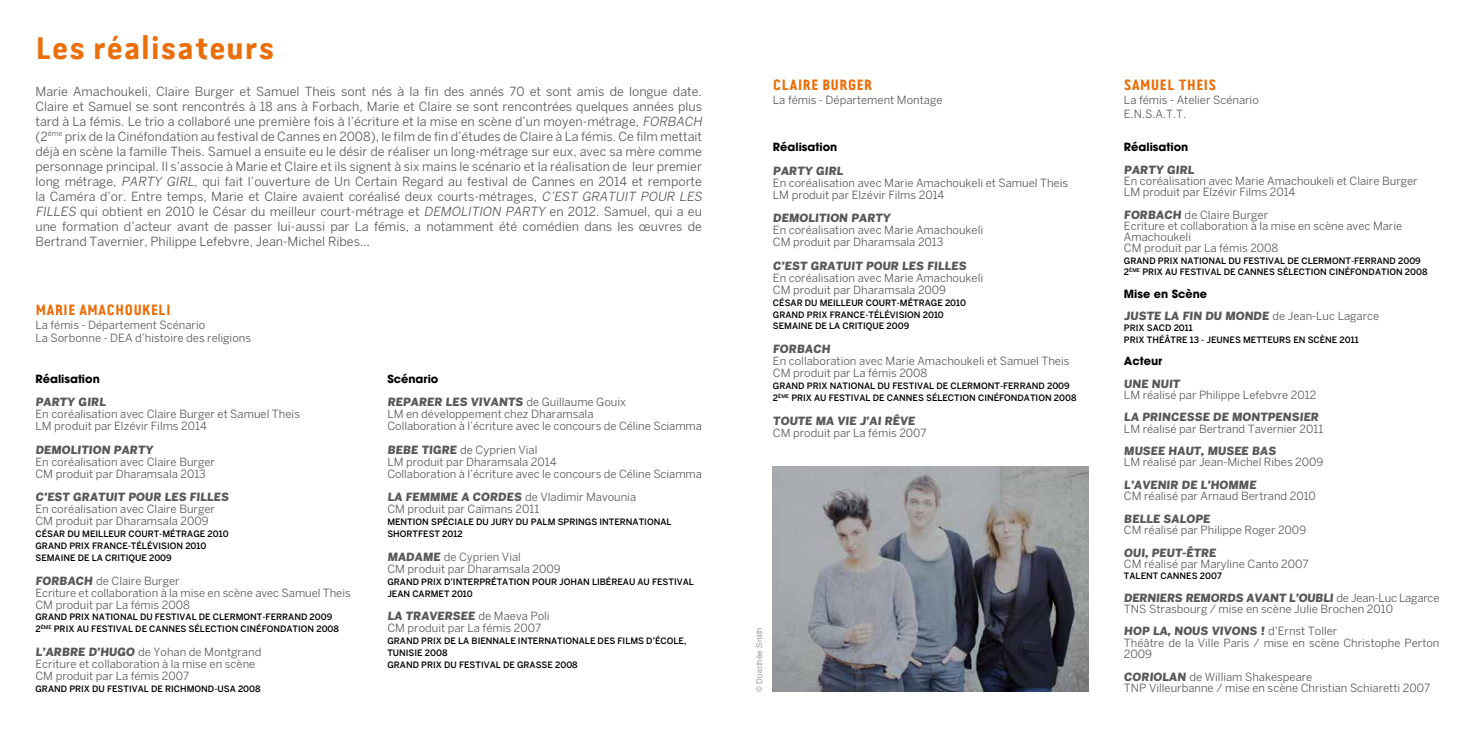
<style>
.page{position:relative;width:1475px;height:738px;background:#fff}
.page>*{position:absolute;margin:0;border:0;box-sizing:border-box;transform-origin:0 0}
.t1{font:700 31.25px "Van Condensed";color:#eb6e08}
.t2{font:700 15px "Van Condensed";color:#eb6e08}
.t3{font:12.5px/15px "Benton Sans";color:#58585a}
.t4{font:11.25px/11.9px "Benton Sans";color:#58585a}
.t5{font:900 11.25px "Benton Sans";color:#58585a}
.t6{font:700 11.25px "Avant Garde";color:#000}
.t7{font:500 8.75px/11.9px "Benton Sans";color:#000}
.t8{font:8.12px "Helvetica";color:#9c9e9f}
.s1{font-style:italic}
.s2{font-weight:900}
.s3{font-weight:400}
</style>
<div class="page">
<img style="left:772px;top:466px;width:316px;height:225px">
<h1 class="t1" style="left:35px;top:30px;width:241px">Les réalisateurs</h1>
<p class="t3" style="left:35px;top:83px;width:670px">Marie Amachoukeli, Claire Burger et Samuel Theis sont nés à la fin des annés 70 et sont amis de longue date.<br>Claire et Samuel se sont rencontrés à 18 ans à Forbach, Marie et Claire se sont rencontrées quelques années plus tard à La fémis. Le trio a collaboré une première fois à l’écriture et la mise en scène d’un moyen-métrage, <span class="s1">FORBACH </span>(2<sup>ème</sup> prix de la Cinéfondation au festival de Cannes en 2008), le film de fin d’études de Claire à La fémis. Ce film mettait déjà en scène la famille Theis. Samuel a ensuite eu le désir de réaliser un long-métrage sur eux, avec sa mère comme personnage principal. Il s’associe à Marie et Claire et ils signent à six mains le scénario et la réalisation de leur premier long métrage, <span class="s1">PARTY GIRL</span>, qui fait l’ouverture de Un Certain Regard au festival de Cannes en 2014 et remporte la Caméra d’or. Entre temps, Marie et Claire avaient coréalisé deux courts-métrages, <span class="s1">C’EST GRATUIT POUR LES FILLES</span> qui obtient en 2010 le César du meilleur court-métrage et <span class="s1">DEMOLITION PARTY</span> en 2012. Samuel, qui a eu une formation d’acteur avant de passer lui-aussi par La fémis, a notamment été comédien dans les œuvres de Bertrand Tavernier, Philippe Lefebvre, Jean-Michel Ribes...</p>
<h2 class="t2" style="left:35px;top:301px;width:137px">MARIE AMACHOUKELI</h2>
<p class="t4" style="left:35px;top:317px;width:217px;line-height:13.8px">La fémis - Département Scénario<br>La Sorbonne - DEA d’histoire des religions</p>
<p class="t6" style="left:35px;top:371px;width:66px">Réalisation</p>
<p class="t5" style="left:35px;top:395px;width:73px">PARTY GIRL</p>
<p class="t4" style="left:35px;top:408px;width:266px">En coréalisation avec Claire Burger et Samuel Theis<br>LM produit par Elzévir Films 2014</p>
<p class="t5" style="left:35px;top:442px;width:120px">DEMOLITION PARTY</p>
<p class="t4" style="left:35px;top:455px;width:181px">En coréalisation avec Claire Burger<br>CM produit par Dharamsala 2013</p>
<p class="t5" style="left:35px;top:490px;width:196px">C’EST GRATUIT POUR LES FILLES</p>
<p class="t4" style="left:35px;top:503px;width:181px">En coréalisation avec Claire Burger<br>CM produit par Dharamsala 2009</p>
<p class="t7" style="left:35px;top:527px;width:195px">CÉSAR DU MEILLEUR COURT-MÉTRAGE 2010<br>GRAND PRIX FRANCE-TÉLÉVISION 2010<br>SEMAINE DE LA CRITIQUE 2009</p>
<p class="t4" style="left:35px;top:574px;width:317px"><span class="s2">FORBACH</span> de Claire Burger<br>Ecriture et collaboration à la mise en scène avec Samuel Theis<br>CM produit par La fémis 2008</p>
<p class="t7" style="left:35px;top:610px;width:305px">GRAND PRIX NATIONAL DU FESTIVAL DE CLERMONT-FERRAND 2009<br>2<sup>ÈME</sup> PRIX AU FESTIVAL DE CANNES SÉLECTION CINÉFONDATION 2008</p>
<p class="t4" style="left:35px;top:645px;width:227px"><span class="s2">L’ARBRE D’HUGO</span> de Yohan de Montgrand<br>Ecriture et collaboration à la mise en scène<br>CM produit par La fémis 2007</p>
<p class="t7" style="left:35px;top:682px;width:227px">GRAND PRIX DU FESTIVAL DE RICHMOND-USA 2008</p>
<p class="t6" style="left:387px;top:371px;width:53px">Scénario</p>
<p class="t4" style="left:387px;top:396px;width:316px"><span class="s2">REPARER LES VIVANTS</span> de Guillaume Gouix<br>LM en développement chez Dharamsala<br>Collaboration à l’écriture avec le concours de Céline Sciamma</p>
<p class="t4" style="left:387px;top:443px;width:316px"><span class="s2">BEBE TIGRE</span> de Cyprien Vial<br>LM produit par Dharamsala 2014<br>Collaboration à l’écriture avec le concours de Céline Sciamma</p>
<p class="t4" style="left:387px;top:491px;width:250px"><span class="s2">LA FEMMME A CORDES</span> de Vladimir Mavounia<br>CM produit par Caïmans 2011</p>
<p class="t7" style="left:387px;top:515px;width:285px">MENTION SPÉCIALE DU JURY DU PALM SPRINGS INTERNATIONAL<br>SHORTFEST 2012</p>
<p class="t4" style="left:387px;top:550px;width:175px"><span class="s2">MADAME</span> de Cyprien Vial<br>CM produit par Dharamsala 2009</p>
<p class="t7" style="left:387px;top:575px;width:308px">GRAND PRIX D’INTERPRÉTATION POUR JOHAN LIBÉREAU AU FESTIVAL<br>JEAN CARMET 2010</p>
<p class="t4" style="left:387px;top:609px;width:164px"><span class="s2">LA TRAVERSEE</span> de Maeva Poli<br>CM produit par La fémis 2007</p>
<p class="t7" style="left:387px;top:634px;width:300px">GRAND PRIX DE LA BIENNALE INTERNATIONALE DES FILMS D’ÉCOLE,<br>TUNISIE 2008<br>GRAND PRIX DU FESTIVAL DE GRASSE 2008</p>
<h2 class="t2" style="left:772px;top:76px;width:101px">CLAIRE BURGER</h2>
<p class="t4" style="left:772px;top:94px;width:171px">La fémis - Département Montage</p>
<p class="t6" style="left:772px;top:139px;width:66px">Réalisation</p>
<p class="t5" style="left:772px;top:164px;width:73px">PARTY GIRL</p>
<p class="t4" style="left:772px;top:176px;width:297px">En coréalisation avec Marie Amachoukeli et Samuel Theis<br>LM produit par Elzévir Films 2014</p>
<p class="t5" style="left:772px;top:211px;width:120px">DEMOLITION PARTY</p>
<p class="t4" style="left:772px;top:224px;width:212px">En coréalisation avec Marie Amachoukeli<br>CM produit par Dharamsala 2013</p>
<p class="t5" style="left:772px;top:259px;width:196px">C’EST GRATUIT POUR LES FILLES</p>
<p class="t4" style="left:772px;top:271px;width:212px">En coréalisation avec Marie Amachoukeli<br>CM produit par Dharamsala 2009</p>
<p class="t7" style="left:772px;top:296px;width:195px">CÉSAR DU MEILLEUR COURT-MÉTRAGE 2010<br>GRAND PRIX FRANCE-TÉLÉVISION 2010<br>SEMAINE DE LA CRITIQUE 2009</p>
<p class="t5" style="left:772px;top:342px;width:60px">FORBACH</p>
<p class="t4" style="left:772px;top:354px;width:298px">En collaboration avec Marie Amachoukeli et Samuel Theis<br>CM produit par La fémis 2008</p>
<p class="t7" style="left:772px;top:379px;width:305px">GRAND PRIX NATIONAL DU FESTIVAL DE CLERMONT-FERRAND 2009<br>2<sup>ÈME</sup> PRIX AU FESTIVAL DE CANNES SÉLECTION CINÉFONDATION 2008</p>
<p class="t5" style="left:772px;top:414px;width:145px">TOUTE MA VIE J’AI RÊVE</p>
<p class="t4" style="left:772px;top:426px;width:155px">CM produit par La fémis 2007</p>
<p class="t8" style="left:753px;top:691px;width:66px;rotate:-90deg">© Dorothée Smith</p>
<h2 class="t2" style="left:1123px;top:76px;width:94px">SAMUEL THEIS</h2>
<p class="t4" style="left:1123px;top:93px;width:136px;line-height:13.8px">La fémis - Atelier Scénario<br>E.N.S.A.T.T.</p>
<p class="t6" style="left:1123px;top:139px;width:66px">Réalisation</p>
<p class="t5" style="left:1123px;top:163px;width:73px">PARTY GIRL</p>
<p class="t4" style="left:1123px;top:175px;width:295px;line-height:11.2px">En coréalisation avec Marie Amachoukeli et Claire Burger<br>LM produit par Elzévir Films 2014</p>
<p class="t4" style="left:1123px;top:209px;width:280px;line-height:11.2px"><span class="s2">FORBACH</span> de Claire Burger<br>Ecriture et collaboration à la mise en scène avec Marie<br>Amachoukeli<br>CM produit par La fémis 2008</p>
<p class="t7" style="left:1123px;top:254px;width:305px;line-height:11.2px">GRAND PRIX NATIONAL DU FESTIVAL DE CLERMONT-FERRAND 2009<br>2<sup>ÈME</sup> PRIX AU FESTIVAL DE CANNES SÉLECTION CINÉFONDATION 2008</p>
<p class="t6" style="left:1123px;top:286px;width:85px">Mise en Scène</p>
<p class="t5" style="left:1123px;top:309px;width:257px">JUSTE LA FIN DU MONDE <span class="s3">de Jean-Luc Lagarce</span></p>
<p class="t7" style="left:1123px;top:322px;width:236px;line-height:11.2px">PRIX SACD 2011<br>PRIX THÉÂTRE 13 - JEUNES METTEURS EN SCÈNE 2011</p>
<p class="t6" style="left:1123px;top:353px;width:40px">Acteur</p>
<p class="t5" style="left:1123px;top:376px;width:59px">UNE NUIT</p>
<p class="t4" style="left:1123px;top:388px;width:194px">LM réalisé par Philippe Lefebvre 2012</p>
<p class="t5" style="left:1123px;top:410px;width:197px">LA PRINCESSE DE MONTPENSIER</p>
<p class="t4" style="left:1123px;top:422px;width:201px">LM réalisé par Bertrand Tavernier 2011</p>
<p class="t5" style="left:1123px;top:444px;width:155px">MUSEE HAUT, MUSEE BAS</p>
<p class="t4" style="left:1123px;top:456px;width:201px">LM réalisé par Jean-Michel Ribes 2009</p>
<p class="t5" style="left:1123px;top:478px;width:135px">L’AVENIR DE L’HOMME</p>
<p class="t4" style="left:1123px;top:489px;width:193px">CM réalisé par Arnaud Bertrand 2010</p>
<p class="t5" style="left:1123px;top:511px;width:89px">BELLE SALOPE</p>
<p class="t4" style="left:1123px;top:523px;width:184px">CM réalisé par Philippe Roger 2009</p>
<p class="t5" style="left:1123px;top:545px;width:95px">OUI, PEUT-ÊTRE</p>
<p class="t4" style="left:1123px;top:557px;width:186px">CM réalisé par Maryline Canto 2007</p>
<p class="t7" style="left:1123px;top:569px;width:99px">TALENT CANNES 2007</p>
<p class="t4" style="left:1123px;top:591px;width:317px;line-height:11.2px"><span class="s2">DERNIERS REMORDS AVANT L’OUBLI</span> de Jean-Luc Lagarce<br>TNS Strasbourg / mise en scène Julie Brochen 2010</p>
<p class="t4" style="left:1123px;top:625px;width:317px;line-height:11.2px"><span class="s2">HOP LA, NOUS VIVONS !</span> d’Ernst Toller<br>Théâtre de la Ville Paris / mise en scène Christophe Perton<br>2009</p>
<p class="t4" style="left:1123px;top:670px;width:308px;line-height:11.2px"><span class="s2">CORIOLAN</span> de William Shakespeare<br>TNP Villeurbanne / mise en scène Christian Schiaretti 2007</p>
</div>
